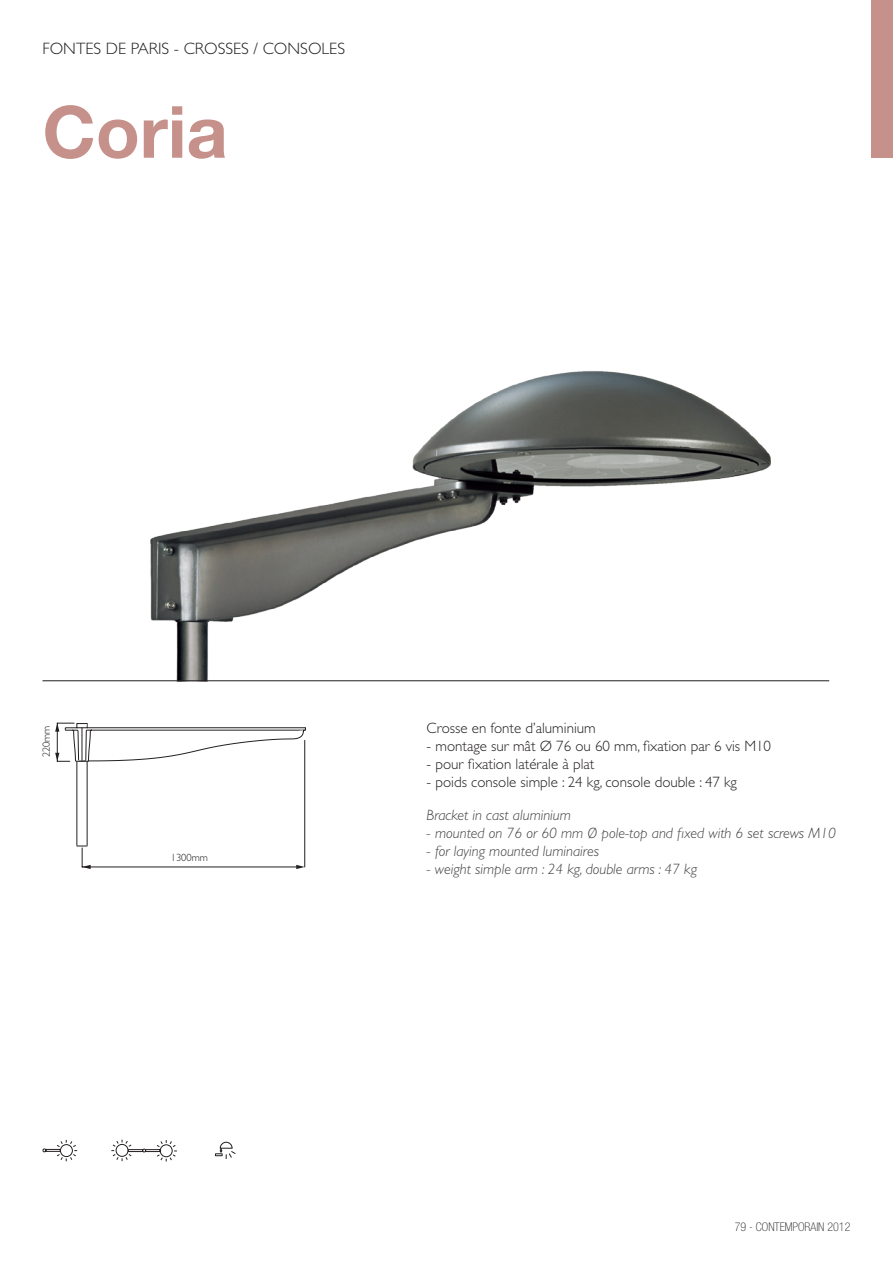
<style>
.page{position:relative;width:893px;height:1263px;background:#fff}
.page>*{position:absolute;margin:0;border:0;box-sizing:border-box;transform-origin:0 0}
.t1{font:700 72px "Helvetica Neue LT Std";color:#c6918a}
.t2{font:300 16.5px "Gill Sans Std";color:#231f20}
.t3{font:italic 300 15px "Gill Sans Std";color:#3e3e3f}
.t4{font:300 15px "Gill Sans Std";color:#231f20}
.t5{font:100 condensed 12px "Helvetica Neue LT Std";color:#231f20}
.t6{font:300 10.5px "Gill Sans Std";color:#231f20}
</style>
<div class="page">
<div style="left:872px;top:0;width:21px;height:158px;background:#c6918a"></div>
<svg style="left:215px;top:1141px;width:21px;height:18px"></svg>
<svg style="left:111px;top:1140px;width:66px;height:21px"></svg>
<svg style="left:42px;top:1140px;width:35px;height:21px"></svg>
<img style="left:150px;top:371px;width:632px;height:311px">
<hr style="left:43px;top:680px;width:786px;height:1px;background:#231f20">
<svg style="left:55px;top:678px;width:251px;height:191px"></svg>
<p class="t2" style="left:43px;top:39px;width:304px">FONTES DE PARIS - CROSSES / CONSOLES</p>
<p class="t1" style="left:43px;top:88px;width:187px">Coria</p>
<p class="t6" style="left:40px;top:757px;width:33px;rotate:-90deg">220mm</p>
<p class="t6" style="left:171px;top:851px;width:39px">1300mm</p>
<p class="t4" style="left:427px;top:720px;width:171px">Crosse en fonte d’aluminium</p>
<p class="t4" style="left:427px;top:738px;width:346px">- montage sur mât Ø 76 ou 60 mm, fixation par 6 vis M10</p>
<p class="t4" style="left:427px;top:756px;width:169px">- pour fixation latérale à plat</p>
<p class="t4" style="left:427px;top:774px;width:312px">- poids console simple : 24 kg, console double : 47 kg</p>
<p class="t3" style="left:427px;top:806px;width:146px">Bracket in cast aluminium</p>
<p class="t3" style="left:427px;top:824px;width:411px">- mounted on 76 or 60 mm Ø pole-top and fixed with 6 set screws M10</p>
<p class="t3" style="left:427px;top:842px;width:174px">- for laying mounted luminaires</p>
<p class="t3" style="left:427px;top:860px;width:272px">- weight simple arm : 24 kg, double arms : 47 kg</p>
<p class="t5" style="left:735px;top:1220px;width:117px">79 - CONTEMPORAIN 2012</p>
</div>
